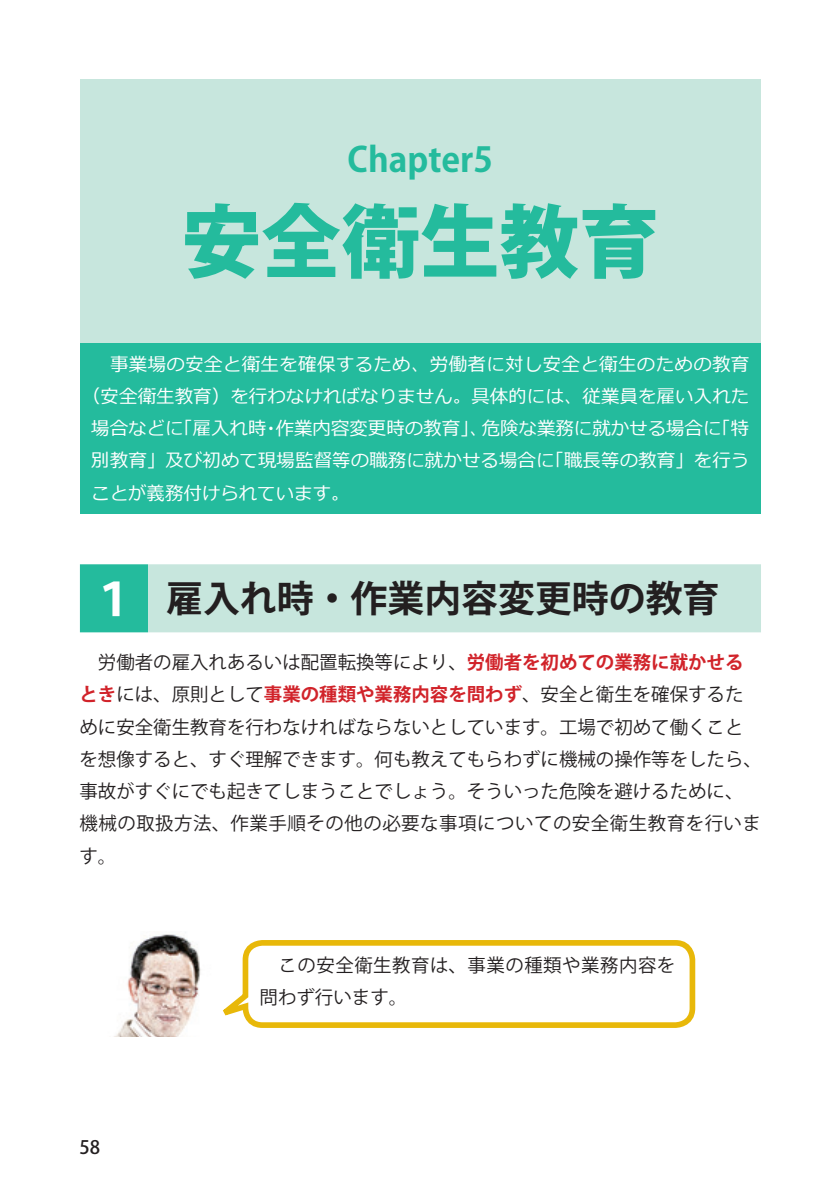
<style>
.page{position:relative;width:840px;height:1191px;background:#fff}
.page>*{position:absolute;margin:0;border:0;box-sizing:border-box;transform-origin:0 0}
.t1{font:800 79.4px "Koz Go Pr 6 N";color:#24bb9d}
.t2{font:700 36.8px "Koz Go Pr 6 N";color:#231f20}
.t3{font:700 34px "Koz Go Pr 6 N";color:#24bb9d}
.t4{font:18.4px/32.2px "Koz Go Pr 6 N";color:#231f20}
.t5{font:18.4px "Meiryo";letter-spacing:.005em;color:#fff}
.t6{font:18.4px/32.2px "Koz Go Pr 6 N";letter-spacing:.025em;color:#231f20}
.t7{font:500 18.4px "Koz Go Pr 6 N";color:#231f20}
.s1{font-size:45.4px;color:#fff}
.s2{font-weight:700;color:#d1232a}
</style>
<div class="page">
<div style="left:80px;top:564px;width:68px;height:68px;background:#24bb9d"></div>
<div style="left:148px;top:564px;width:612px;height:68px;background:#c7e6dd"></div>
<div style="left:80px;top:79px;width:680px;height:264px;background:#c7e6dd"></div>
<div style="left:80px;top:343px;width:680px;height:170px;background:#24bb9d"></div>
<img style="left:116px;top:934px;width:82px;height:102px">
<svg style="left:198px;top:940px;width:498px;height:88px"></svg>
<h3 class="t3" style="left:347px;top:140px;width:147px">Chapter5</h3>
<h1 class="t1" style="left:182px;top:197px;width:478px">安全衛生教育</h1>
<p class="t5" style="left:91px;top:351px;width:659px">　事業場の安全と衛生を確保するため、労働者に対し安全と衛生のための教育</p>
<p class="t5" style="left:82px;top:383px;width:668px">（安全衛生教育）を行わなければなりません。具体的には、従業員を雇い入れた</p>
<p class="t5" style="left:91px;top:415px;width:659px">場合などに「雇入れ時・作業内容変更時の教育」、危険な業務に就かせる場合に「特</p>
<p class="t5" style="left:91px;top:448px;width:659px">別教育」及び初めて現場監督等の職務に就かせる場合に「職長等の教育」を行う</p>
<p class="t5" style="left:91px;top:480px;width:259px">ことが義務付けられています。</p>
<h2 class="t2" style="left:91px;top:578px;width:629px"><span class="s1">１</span> 雇入れ時・作業内容変更時の教育</h2>
<p class="t4" style="left:79px;top:646px;width:683px">　労働者の雇入れあるいは配置転換等により、<span class="s2">労働者を初めての業務に就かせるとき</span>には、原則として<span class="s2">事業の種類や業務内容を問わず</span>、安全と衛生を確保するために安全衛生教育を行わなければならないとしています。工場で初めて働くことを想像すると、すぐ理解できます。何も教えてもらわずに機械の操作等をしたら、事故がすぐにでも起きてしまうことでしょう。そういった危険を避けるために、機械の取扱方法、作業手順その他の必要な事項についての安全衛生教育を行います。</p>
<p class="t7" style="left:79px;top:1137px;width:22px">58</p>
<p class="t6" style="left:259px;top:949px;width:417px">　この安全衛生教育は、事業の種類や業務内容を問わず行います。</p>
</div>
